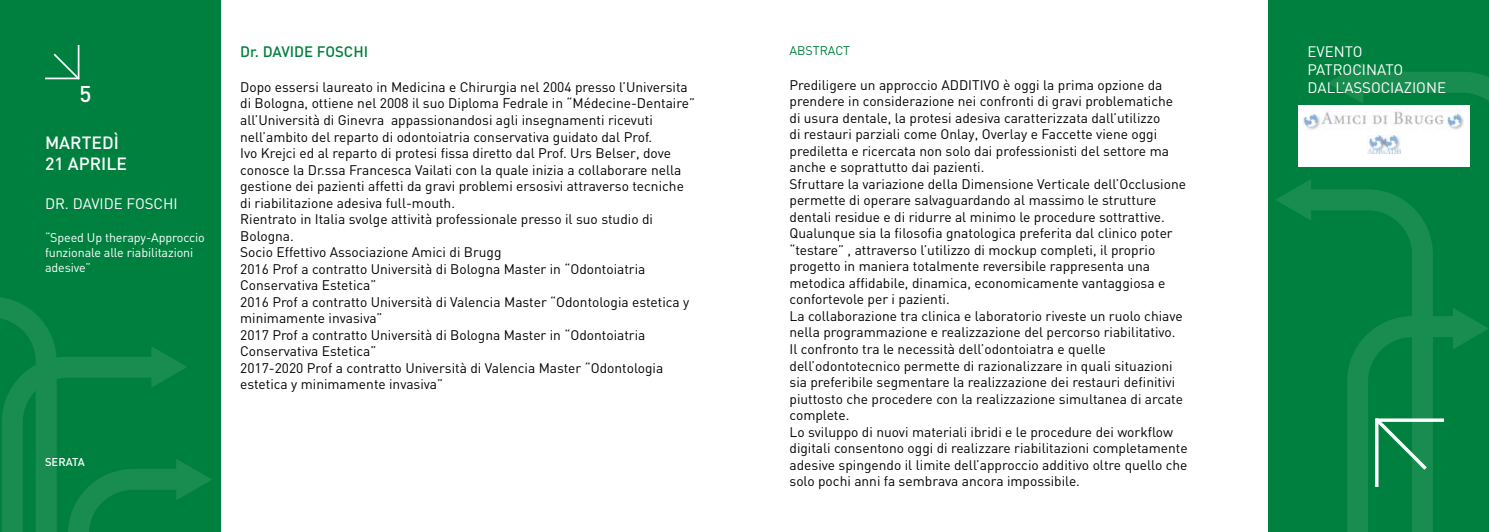
<style>
.page{position:relative;width:1489px;height:532px;background:#fff}
.page>*{position:absolute;margin:0;border:0;box-sizing:border-box;transform-origin:0 0}
.t1{font:500 22.5px "DIN";color:#fff}
.t2{font:500 17.5px/21px "DIN";color:#fff}
.t3{font:15px/18px "DIN";color:#fff}
.t4{font:500 15px "DIN";color:#00803e}
.t5{font:13.75px/16.5px "DIN";color:#000}
.t6{font:12.5px/15px "DIN";letter-spacing:-.01em;color:#fff}
.t7{font:12.5px "DIN";color:#00803e}
.t8{font:500 11.25px "DIN";color:#fff}
</style>
<div class="page">
<div style="left:0;top:0;width:221px;height:531px;background:#00803e"></div>
<div style="left:1267px;top:0;width:221px;height:531px;background:#00803e"></div>
<hr style="left:45px;top:78px;width:34px;height:1px;background:#fff">
<hr style="left:78px;top:45px;width:1px;height:34px;background:#fff">
<svg style="left:54px;top:54px;width:24px;height:24px"></svg>
<svg style="left:0;top:297px;width:212px;height:234px"></svg>
<svg style="left:1276px;top:180px;width:34px;height:32px"></svg>
<svg style="left:1296px;top:189px;width:55px;height:31px;fill:#198c50"></svg>
<svg style="left:1328px;top:63px;width:35px;height:33px"></svg>
<svg style="left:1351px;top:72px;width:137px;height:235px"></svg>
<svg style="left:1347px;top:307px;width:141px;height:224px"></svg>
<div style="left:1297px;top:105px;width:172px;height:61px;background:#fff"></div>
<img style="left:1302px;top:109px;width:162px;height:21px">
<img style="left:1367px;top:135px;width:33px;height:18px">
<h1 class="t1" style="left:79px;top:79px;width:13px">5</h1>
<p class="t2" style="left:45px;top:132px;width:84px">MARTEDÌ<br>21 APRILE</p>
<p class="t3" style="left:45px;top:194px;width:134px">DR. DAVIDE FOSCHI</p>
<p class="t6" style="left:45px;top:230px;width:161px">“Speed Up therapy-Approccio funzionale alle riabilitazioni adesive”</p>
<p class="t8" style="left:45px;top:454px;width:41px">SERATA</p>
<p class="t4" style="left:240px;top:42px;width:129px">Dr. DAVIDE FOSCHI</p>
<p class="t5" style="left:240px;top:78px;width:456px">Dopo essersi laureato in Medicina e Chirurgia nel 2004 presso l’Universita di Bologna, ottiene nel 2008 il suo Diploma Fedrale in “Médecine-Dentaire” all’Università di Ginevra appassionandosi agli insegnamenti ricevuti nell’ambito del reparto di odontoiatria conservativa guidato dal Prof.<br>Ivo Krejci ed al reparto di protesi fissa diretto dal Prof. Urs Belser, dove conosce la Dr.ssa Francesca Vailati con la quale inizia a collaborare nella gestione dei pazienti affetti da gravi problemi ersosivi attraverso tecniche di riabilitazione adesiva full-mouth.<br>Rientrato in Italia svolge attività professionale presso il suo studio di Bologna.<br>Socio Effettivo Associazione Amici di Brugg<br>2016 Prof a contratto Università di Bologna Master in “Odontoiatria Conservativa Estetica”<br>2016 Prof a contratto Università di Valencia Master “Odontologia estetica y minimamente invasiva”<br>2017 Prof a contratto Università di Bologna Master in “Odontoiatria Conservativa Estetica”<br>2017-2020 Prof a contratto Università di Valencia Master “Odontologia estetica y minimamente invasiva”</p>
<p class="t7" style="left:789px;top:43px;width:62px">ABSTRACT</p>
<p class="t5" style="left:789px;top:76px;width:399px">Prediligere un approccio ADDITIVO è oggi la prima opzione da prendere in considerazione nei confronti di gravi problematiche<br>di usura dentale, la protesi adesiva caratterizzata dall’utilizzo<br>di restauri parziali come Onlay, Overlay e Faccette viene oggi prediletta e ricercata non solo dai professionisti del settore ma anche e soprattutto dai pazienti.<br>Sfruttare la variazione della Dimensione Verticale dell’Occlusione permette di operare salvaguardando al massimo le strutture dentali residue e di ridurre al minimo le procedure sottrattive.<br>Qualunque sia la filosofia gnatologica preferita dal clinico poter “testare” , attraverso l’utilizzo di mockup completi, il proprio progetto in maniera totalmente reversibile rappresenta una metodica affidabile, dinamica, economicamente vantaggiosa e confortevole per i pazienti.<br>La collaborazione tra clinica e laboratorio riveste un ruolo chiave nella programmazione e realizzazione del percorso riabilitativo.<br>Il confronto tra le necessità dell’odontoiatra e quelle dell’odontotecnico permette di razionalizzare in quali situazioni sia preferibile segmentare la realizzazione dei restauri definitivi piuttosto che procedere con la realizzazione simultanea di arcate complete.<br>Lo sviluppo di nuovi materiali ibridi e le procedure dei workflow digitali consentono oggi di realizzare riabilitazioni completamente adesive spingendo il limite dell’approccio additivo oltre quello che solo pochi anni fa sembrava ancora impossibile.</p>
<p class="t3" style="left:1307px;top:43px;width:140px">EVENTO<br>PATROCINATO<br>DALL’ASSOCIAZIONE</p>
</div>
